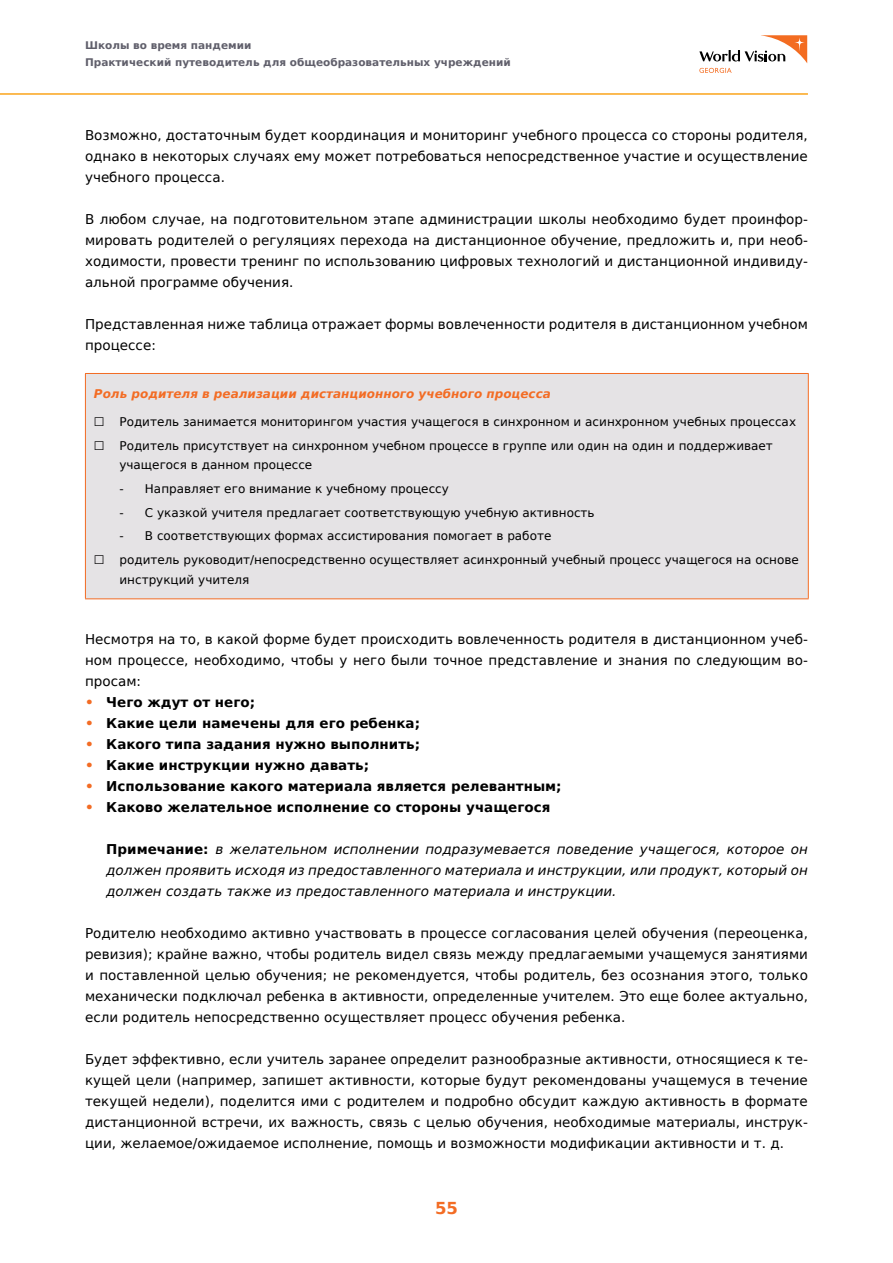
<style>
.page{position:relative;width:893px;height:1263px;background:#fff}
.page>*{position:absolute;margin:0;border:0;box-sizing:border-box;transform-origin:0 0}
.t1{font:700 16.5px "DejaVu Sans";color:#f36c24}
.t2{font:13.5px/21px "DejaVu Sans";color:#000;text-align:justify}
.t3{font:italic 13.5px/21px "DejaVu Sans";color:#000;text-align:justify}
.t4{font:700 13.5px "DejaVu Sans";color:#000}
.t5{font:12px/23.7px "DejaVu Sans";color:#000}
.t6{font:italic 700 12px "DejaVu Sans";color:#f36c24}
.t7{font:700 10.5px/16.5px "DejaVu Sans";color:#605f6b}
.s1{color:#f36c24}
.s2{font-weight:700;font-style:normal}
</style>
<div class="page">
<svg style="left:699px;top:35px;width:108px;height:38px"></svg>
<hr style="left:0;top:93px;width:808px;height:2px;background:#faa41a">
<div style="left:85px;top:373px;width:723px;height:226px;background:#e5e3e5"></div>
<hr style="left:85px;top:373px;width:724px;height:1px;background:#f36c24">
<hr style="left:85px;top:374px;width:1px;height:224px;background:#f36c24">
<hr style="left:808px;top:374px;width:1px;height:224px;background:#f36c24">
<hr style="left:85px;top:598px;width:724px;height:1px;background:#f36c24">
<p class="t7" style="left:85px;top:37px;width:427px">Школы во время пандемии<br>Практический путеводитель для общеобразовательных учреждений</p>
<p class="t2" style="left:85px;top:124px;width:724px">Возможно, достаточным будет координация и мониторинг учебного процесса со стороны родителя, однако в некоторых случаях ему может потребоваться непосредственное участие и осуществление учебного процесса.</p>
<p class="t2" style="left:85px;top:208px;width:724px">В любом случае, на подготовительном этапе администрации школы необходимо будет проинфор&shy;мировать родителей о регуляциях перехода на дистанционное обучение, предложить и, при необ&shy;ходимости, провести тренинг по использованию цифровых технологий и дистанционной индивиду&shy;альной программе обучения.</p>
<p class="t2" style="left:85px;top:314px;width:724px">Представленная ниже таблица отражает формы вовлеченности родителя в дистанционном учебном процессе:</p>
<p class="t6" style="left:94px;top:384px;width:458px">Роль родителя в реализации дистанционного учебного процесса</p>
<p class="t5" style="left:94px;top:409px;width:704px">☐ Родитель занимается мониторингом участия учащегося в синхронном и асинхронном учебных процессах ☐ Родитель присутствует на синхронном учебном процессе в группе или один на один и поддерживает</p>
<p class="t5" style="left:119px;top:453px;width:194px">учащегося в данном процессе</p>
<p class="t5" style="left:119px;top:476px;width:331px">- Направляет его внимание к учебному процессу</p>
<p class="t5" style="left:119px;top:500px;width:477px">- С указкой учителя предлагает соответствующую учебную активность</p>
<p class="t5" style="left:94px;top:524px;width:706px;text-indent:26px">- В соответствующих формах ассистирования помогает в работе<br>☐ родитель руководит/непосредственно осуществляет асинхронный учебный процесс учащегося на основе</p>
<p class="t5" style="left:119px;top:567px;width:132px">инструкций учителя</p>
<p class="t2" style="left:85px;top:628px;width:724px">Несмотря на то, в какой форме будет происходить вовлеченность родителя в дистанционном учеб&shy;ном процессе, необходимо, чтобы у него были точное представление и знания по следующим во&shy;просам:</p>
<p class="t4" style="left:85px;top:691px;width:172px"><span class="s1">•</span> Чего ждут от него;</p>
<p class="t4" style="left:85px;top:712px;width:337px"><span class="s1">•</span> Какие цели намечены для его ребенка;</p>
<p class="t4" style="left:85px;top:733px;width:337px"><span class="s1">•</span> Какого типа задания нужно выполнить;</p>
<p class="t4" style="left:85px;top:754px;width:286px"><span class="s1">•</span> Какие инструкции нужно давать;</p>
<p class="t4" style="left:85px;top:775px;width:478px"><span class="s1">•</span> Использование какого материала является релевантным;</p>
<p class="t4" style="left:85px;top:796px;width:467px"><span class="s1">•</span> Каково желательное исполнение со стороны учащегося</p>
<p class="t3" style="left:106px;top:839px;width:703px"><span class="s2">Примечание:</span> в желательном исполнении подразумевается поведение учащегося, которое он должен проявить исходя из предоставленного материала и инструкции, или продукт, который он должен создать также из предоставленного материала и инструкции.</p>
<p class="t2" style="left:85px;top:923px;width:724px">Родителю необходимо активно участвовать в процессе согласования целей обучения (переоценка, ревизия); крайне важно, чтобы родитель видел связь между предлагаемыми учащемуся занятиями и поставленной целью обучения; не рекомендуется, чтобы родитель, без осознания этого, только механически подключал ребенка в активности, определенные учителем. Это еще более актуально, если родитель непосредственно осуществляет процесс обучения ребенка.</p>
<p class="t2" style="left:85px;top:1049px;width:724px">Будет эффективно, если учитель заранее определит разнообразные активности, относящиеся к те&shy;кущей цели (например, запишет активности, которые будут рекомендованы учащемуся в течение текущей недели), поделится ими с родителем и подробно обсудит каждую активность в формате дистанционной встречи, их важность, связь с целью обучения, необходимые материалы, инструк&shy;ции, желаемое/ожидаемое исполнение, помощь и возможности модификации активности и т. д.</p>
<p class="t1" style="left:435px;top:1194px;width:24px">55</p>
</div>
